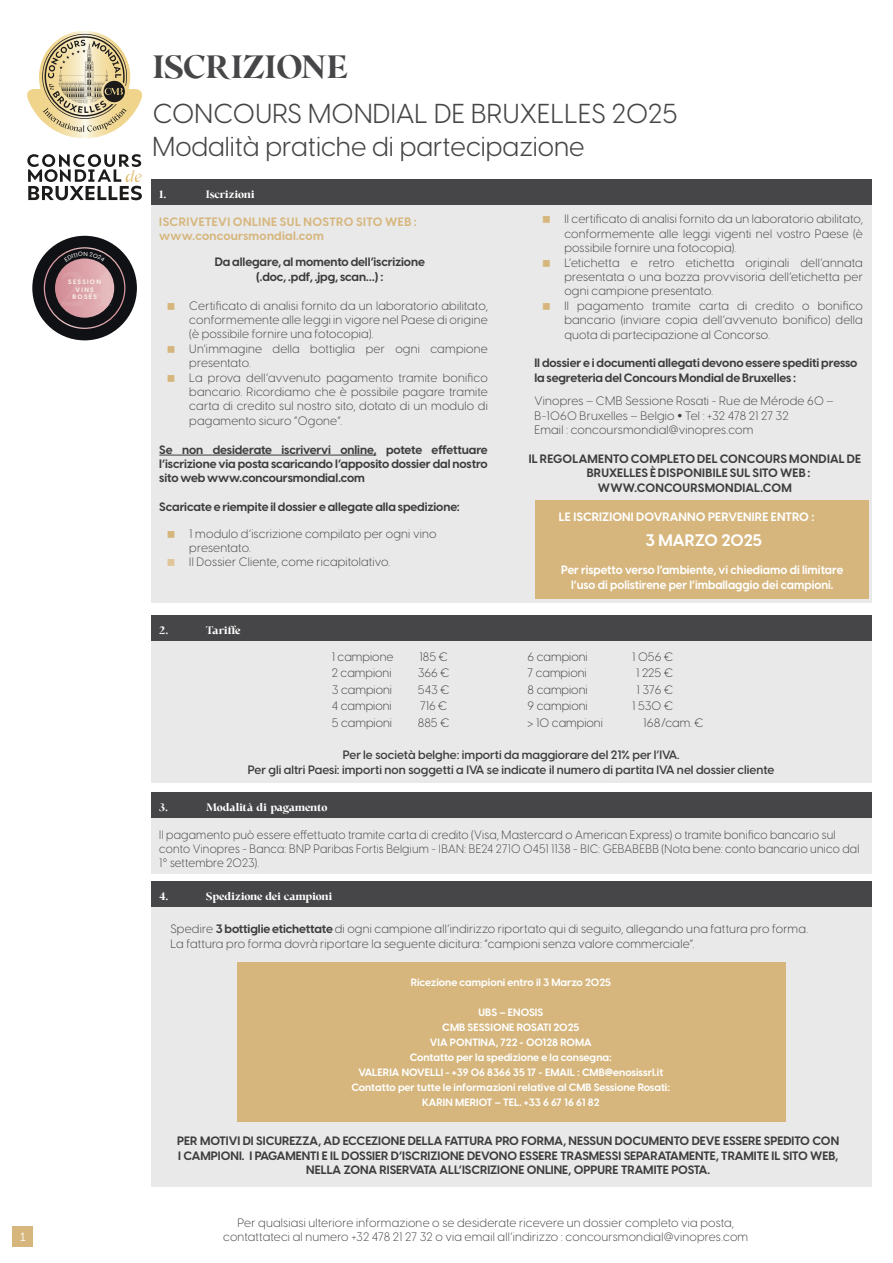
<style>
.page{position:relative;width:893px;height:1263px;background:#fff}
.page>*{position:absolute;margin:0;border:0;box-sizing:border-box;transform-origin:0 0}
.t1{font:700 53.4px "Cita Pro";color:#f9f4eb}
.t2{font:700 36px "Cita Pro";letter-spacing:-.015em;color:#464547}
.t3{font:27px "Visby CF";color:#464547}
.t4{font:700 16.5px "Visby CF";color:#fff}
.t5{font:300 12px/14.4px "Visby CF";letter-spacing:.015em;color:#3d3d3e;text-align:justify}
.t6{font:700 12px/14.4px "Visby CF";letter-spacing:-.005em;color:#3d3d3e;text-align:justify}
.t7{font:300 12px/14.4px "Visby CF";letter-spacing:.015em;color:#3d3d3e;scale:.96 1}
.t8{font:600 12px "Visby CF";color:#3d3d3e}
.t9{font:700 12px/14.4px "Visby CF";color:#fff;text-align:center;scale:.96 1}
.t10{font:700 12px/14.4px "Visby CF";letter-spacing:.015em;color:#3d3d3e}
.t11{font:700 12px "Cita Pro";letter-spacing:-.025em;color:#fff}
.t12{font:700 12px "Visby CF";letter-spacing:.025em;color:#d6b67c}
.t13{font:700 12px "Visby CF";color:#fff}
.t14{font:700 12px "Visby CF";letter-spacing:.02em;color:#3d3d3e}
.t15{font:300 12px "Visby CF";letter-spacing:.015em;color:#3d3d3e;scale:1.04 1}
.t16{font:12px "Museo Sans 300";color:#fff}
.t17{font:700 10.5px "Visby CF";color:#fff}
.t18{font:700 6.3px/7.6px "Visby CF";letter-spacing:.21em;color:#f9f4eb;text-align:center}
.s1{font-weight:700}
</style>
<div class="page">
<div style="left:13px;top:1226px;width:20px;height:20px;background:#d6b67c"></div>
<svg style="left:27px;top:154px;width:115px;height:46px"></svg>
<svg style="left:27px;top:31px;width:115px;height:107px"></svg>
<div style="left:32px;top:236px;width:105px;height:104px;background:#101115;border-radius:50%"></div>
<div style="left:152px;top:185px;width:720px;height:418px;background:#e9e9ea"></div>
<hr style="left:159px;top:455px;width:217px;height:1px;background:#3d3d3e">
<div style="left:152px;top:814px;width:720px;height:60px;background:#e9e9ea"></div>
<div style="left:152px;top:792px;width:720px;height:26px;background:#464547"></div>
<div style="left:152px;top:179px;width:720px;height:26px;background:#464547"></div>
<div style="left:535px;top:500px;width:333px;height:99px;background:#d6b67c"></div>
<div style="left:152px;top:903px;width:720px;height:284px;background:#e9e9ea"></div>
<div style="left:152px;top:881px;width:720px;height:26px;background:#464547"></div>
<div style="left:237px;top:962px;width:549px;height:160px;background:#d6b67c"></div>
<div style="left:152px;top:638px;width:720px;height:145px;background:#e9e9ea"></div>
<div style="left:152px;top:616px;width:720px;height:25px;background:#464547"></div>
<svg style="left:40px;top:243px;width:89px;height:90px"></svg>
<h1 class="t1" style="left:59px;top:254px;width:56px">24</h1>
<p class="t18" style="left:68px;top:278px;width:34px">SESSION<br>VINS</p>
<p class="t18" style="left:72px;top:293px;width:26px">ROSÉS</p>
<p class="t16" style="left:20px;top:1230px;width:7px">1</p>
<p class="t2" style="left:153px;top:44px;width:197px">ISCRIZIONE</p>
<p class="t3" style="left:153px;top:94px;width:526px">CONCOURS MONDIAL DE BRUXELLES 2025</p>
<p class="t3" style="left:153px;top:126px;width:433px">Modalità pratiche di partecipazione</p>
<p class="t11" style="left:159px;top:186px;width:8px">1.</p>
<p class="t11" style="left:206px;top:186px;width:51px">Iscrizioni</p>
<p class="t12" style="left:159px;top:212px;width:259px">ISCRIVETEVI ONLINE SUL NOSTRO SITO WEB :</p>
<p class="t12" style="left:159px;top:226px;width:166px">www.concoursmondial.com</p>
<p class="t6" style="left:215px;top:254px;width:212px">Da allegare, al momento dell’iscrizione</p>
<p class="t6" style="left:256px;top:269px;width:129px">(.doc, .pdf, .jpg, scan…) :</p>
<p class="t5" style="left:189px;top:297px;width:300px">Certificato di analisi fornito da un laboratorio abilitato, conformemente alle leggi in vigore nel Paese di origine (è possibile fornire una fotocopia).</p>
<p class="t5" style="left:189px;top:340px;width:300px">Un'immagine della bottiglia per ogni campione presentato.</p>
<p class="t5" style="left:189px;top:369px;width:300px">La prova dell’avvenuto pagamento tramite bonifico bancario. Ricordiamo che è possibile pagare tramite carta di credito sul nostro sito, dotato di un modulo di pagamento sicuro “Ogone”.</p>
<p class="t6" style="left:159px;top:441px;width:330px">Se non desiderate iscrivervi online, potete effettuare l’iscrizione via posta scaricando l’apposito dossier dal nostro sito web www.concoursmondial.com</p>
<p class="t6" style="left:159px;top:499px;width:302px">Scaricate e riempite il dossier e allegate alla spedizione:</p>
<p class="t5" style="left:189px;top:525px;width:249px">1 modulo d’iscrizione compilato per ogni vino presentato.</p>
<p class="t5" style="left:189px;top:554px;width:202px">Il Dossier Cliente, come ricapitolativo.</p>
<p class="t11" style="left:159px;top:623px;width:10px">2.</p>
<p class="t11" style="left:206px;top:623px;width:36px">Tariffe</p>
<p class="t5" style="left:564px;top:211px;width:300px">Il certificato di analisi fornito da un laboratorio abilitato, conformemente alle leggi vigenti nel vostro Paese (è possibile fornire una fotocopia).</p>
<p class="t5" style="left:564px;top:254px;width:300px">L’etichetta e retro etichetta originali dell’annata presentata o una bozza provvisoria dell’etichetta per ogni campione presentato.</p>
<p class="t5" style="left:564px;top:297px;width:300px">Il pagamento tramite carta di credito o bonifico bancario (inviare copia dell’avvenuto bonifico) della quota di partecipazione al Concorso.</p>
<p class="t6" style="left:534px;top:355px;width:325px">Il dossier e i documenti allegati devono essere spediti presso la segreteria del Concours Mondial de Bruxelles :</p>
<p class="t5" style="left:534px;top:393px;width:301px">Vinopres – CMB Sessione Rosati - Rue de Mérode 60 –<br>B-1060 Bruxelles – Belgio • Tel : +32 478 21 27 32</p>
<p class="t5" style="left:534px;top:422px;width:221px">Email : concoursmondial@vinopres.com</p>
<p class="t10" style="left:587px;top:451px;width:276px;text-indent:-58px">IL REGOLAMENTO COMPLETO DEL CONCOURS MONDIAL DE<br>BRUXELLES È DISPONIBILE SUL SITO WEB :</p>
<p class="t14" style="left:598px;top:478px;width:195px">WWW.CONCOURSMONDIAL.COM</p>
<p class="t13" style="left:559px;top:507px;width:257px">LE ISCRIZIONI DOVRANNO PERVENIRE ENTRO :</p>
<p class="t4" style="left:645px;top:528px;width:118px">3 MARZO 2025</p>
<p class="t9" style="left:561px;top:562px;width:295px">Per rispetto verso l’ambiente, vi chiediamo di limitare l’uso di polistirene per l’imballaggio dei campioni.</p>
<p class="t5" style="left:527px;top:648px;width:62px">6 campioni</p>
<p class="t5" style="left:632px;top:648px;width:42px">1 056 €</p>
<p class="t5" style="left:527px;top:665px;width:61px">7 campioni</p>
<p class="t5" style="left:636px;top:665px;width:38px">1 225 €</p>
<p class="t5" style="left:527px;top:681px;width:62px">8 campioni</p>
<p class="t5" style="left:636px;top:681px;width:38px">1 376 €</p>
<p class="t5" style="left:527px;top:698px;width:62px">9 campioni</p>
<p class="t5" style="left:632px;top:698px;width:42px">1 530 €</p>
<p class="t5" style="left:527px;top:714px;width:77px">&gt; 10 campioni</p>
<p class="t15" style="left:643px;top:713px;width:60px">168/cam. €</p>
<p class="t8" style="left:343px;top:746px;width:338px">Per le società belghe: importi da maggiorare del 21% per l’IVA.</p>
<p class="t8" style="left:248px;top:760px;width:528px">Per gli altri Paesi: importi non soggetti a IVA se indicate il numero di partita IVA nel dossier cliente</p>
<p class="t5" style="left:332px;top:648px;width:63px">1 campione</p>
<p class="t5" style="left:420px;top:648px;width:30px">185 €</p>
<p class="t5" style="left:332px;top:665px;width:61px">2 campioni</p>
<p class="t5" style="left:418px;top:665px;width:33px">366 €</p>
<p class="t5" style="left:332px;top:681px;width:62px">3 campioni</p>
<p class="t5" style="left:418px;top:681px;width:33px">543 €</p>
<p class="t5" style="left:332px;top:698px;width:62px">4 campioni</p>
<p class="t5" style="left:420px;top:698px;width:29px">716 €</p>
<p class="t5" style="left:332px;top:714px;width:62px">5 campioni</p>
<p class="t5" style="left:418px;top:714px;width:33px">885 €</p>
<p class="t11" style="left:159px;top:799px;width:10px">3.</p>
<p class="t11" style="left:206px;top:799px;width:123px">Modalità di pagamento</p>
<p class="t7" style="left:159px;top:826px;width:731px">Il pagamento può essere effettuato tramite carta di credito (Visa, Mastercard o American Express) o tramite bonifico bancario sul conto Vinopres - Banca: BNP Paribas Fortis Belgium - IBAN: BE24 2710 0451 1138 - BIC: GEBABEBB (Nota bene: conto bancario unico dal<br>1° settembre 2023).</p>
<p class="t11" style="left:159px;top:888px;width:11px">4.</p>
<p class="t11" style="left:206px;top:888px;width:128px">Spedizione dei campioni</p>
<p class="t5" style="left:170px;top:921px;width:639px">Spedire <span class="s1">3 bottiglie etichettate</span> di ogni campione all’indirizzo riportato qui di seguito, allegando una fattura pro forma.</p>
<p class="t5" style="left:170px;top:935px;width:526px">La fattura pro forma dovrà riportare la seguente dicitura: “campioni senza valore commerciale”.</p>
<p class="t17" style="left:411px;top:974px;width:202px">Ricezione campioni entro il 3 Marzo 2025</p>
<p class="t17" style="left:478px;top:1004px;width:66px">UBS – ENOSIS</p>
<p class="t17" style="left:442px;top:1019px;width:139px">CMB SESSIONE ROSATI 2025</p>
<p class="t17" style="left:430px;top:1034px;width:163px">VIA PONTINA, 722 - 00128 ROMA</p>
<p class="t17" style="left:410px;top:1049px;width:203px">Contatto per la spedizione e la consegna:</p>
<p class="t17" style="left:358px;top:1064px;width:306px">VALERIA NOVELLI - +39 06 8366 35 17 - EMAIL : CMB@enosissrl.it</p>
<p class="t17" style="left:352px;top:1079px;width:320px">Contatto per tutte le informazioni relative al CMB Sessione Rosati:</p>
<p class="t17" style="left:422px;top:1094px;width:179px">KARIN MERIOT – TEL. +33 6 67 16 61 82</p>
<p class="t6" style="left:177px;top:1133px;width:663px;text-align:center">PER MOTIVI DI SICUREZZA, AD ECCEZIONE DELLA FATTURA PRO FORMA, NESSUN DOCUMENTO DEVE ESSERE SPEDITO CON<br>I CAMPIONI. I PAGAMENTI E IL DOSSIER D’ISCRIZIONE DEVONO ESSERE TRASMESSI SEPARATAMENTE, TRAMITE IL SITO WEB,<br>NELLA ZONA RISERVATA ALL’ISCRIZIONE ONLINE, OPPURE TRAMITE POSTA.</p>
<p class="t5" style="left:237px;top:1214px;width:498px">Per qualsiasi ulteriore informazione o se desiderate ricevere un dossier completo via posta,</p>
<p class="t5" style="left:223px;top:1229px;width:527px">contattateci al numero +32 478 21 27 32 o via email all’indirizzo : concoursmondial@vinopres.com</p>
</div>
